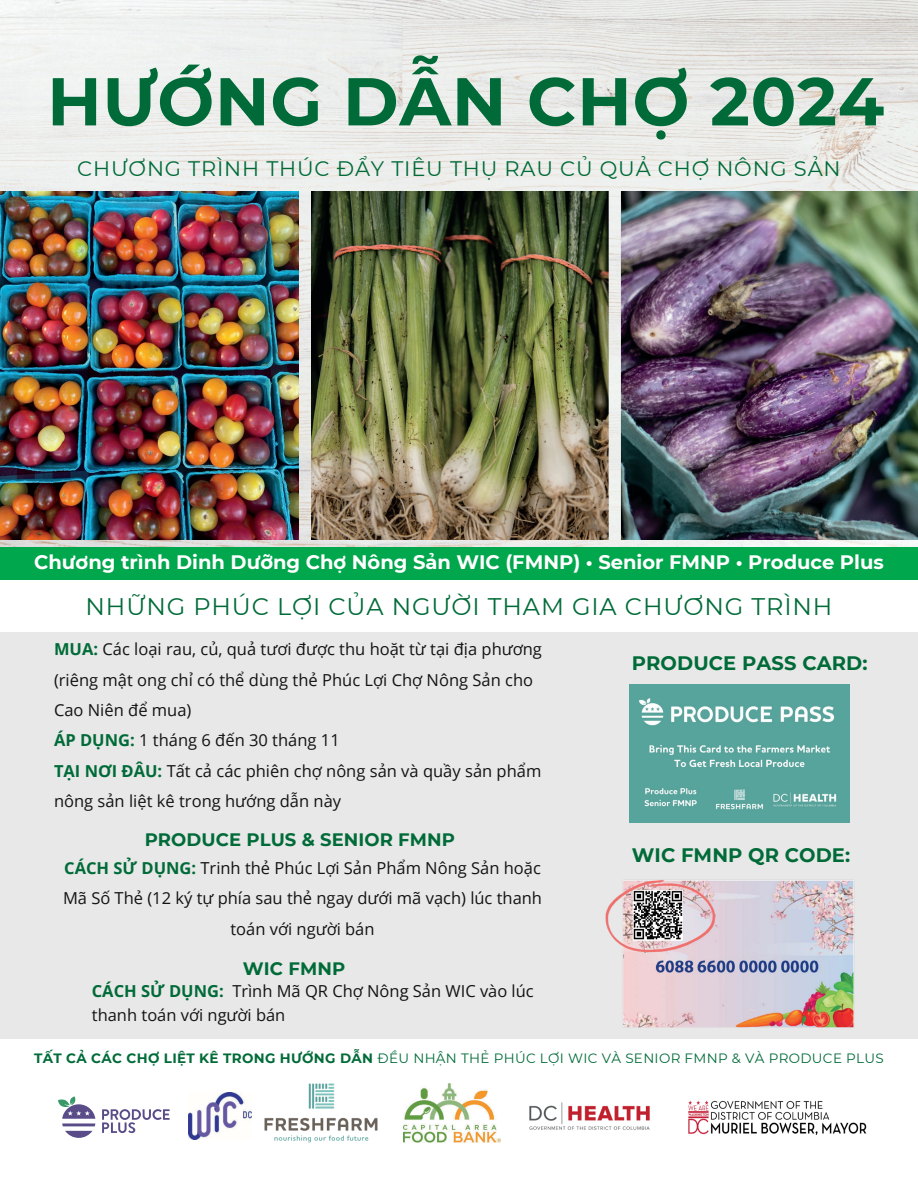
<style>
.page{position:relative;width:918px;height:1188px;background:#fff}
.page>*{position:absolute;margin:0;border:0;box-sizing:border-box;transform-origin:0 0}
.t1{font:700 67.5px "Montserrat";letter-spacing:.01em;color:#006b38}
.t2{font:24px "Montserrat";letter-spacing:.035em;color:#006b38}
.t3{font:21px "Montserrat";letter-spacing:.04em;color:#006b38}
.t4{font:700 19.5px "Montserrat";color:#fff}
.t5{font:700 19.5px "Montserrat";letter-spacing:.005em;color:#006b38}
.t6{font:700 18px "Montserrat";letter-spacing:.005em;color:#006b38}
.t7{font:16.5px/30.3px "Open Sans";color:#131313}
.t8{font:13.5px "Montserrat";letter-spacing:.025em;color:#006b38}
.s1{font-weight:700;color:#006b38}
.s2{font-weight:700}
</style>
<div class="page">
<div style="left:0;top:633px;width:918px;height:406px;background:#e8e8e8"></div>
<img style="left:0;top:0;width:918px;height:548px">
<img style="left:529px;top:1102px;width:121px;height:28px">
<img style="left:264px;top:1083px;width:114px;height:60px">
<img style="left:188px;top:1093px;width:63px;height:47px">
<svg style="left:102px;top:1109px;width:68px;height:24px"></svg>
<svg style="left:58px;top:1096px;width:37px;height:42px"></svg>
<img style="left:0;top:191px;width:298px;height:348px">
<img style="left:312px;top:191px;width:606px;height:348px">
<div style="left:0;top:548px;width:918px;height:32px;background:#00a74c"></div>
<img style="left:688px;top:1100px;width:179px;height:34px">
<img style="left:630px;top:684px;width:219px;height:139px">
<img style="left:605px;top:879px;width:249px;height:149px">
<img style="left:633px;top:890px;width:50px;height:50px">
<img style="left:404px;top:1083px;width:96px;height:60px">
<p class="t1" style="left:47px;top:60px;width:839px">HƯỚNG DẪN CHỢ 2024</p>
<p class="t3" style="left:77px;top:156px;width:765px">CHƯƠNG TRÌNH THÚC ĐẨY TIÊU THỤ RAU CỦ QUẢ CHỢ NÔNG SẢN</p>
<p class="t4" style="left:34px;top:551px;width:851px">Chương trình Dinh Dưỡng Chợ Nông Sản WIC (FMNP) • Senior FMNP • Produce Plus</p>
<h2 class="t2" style="left:86px;top:592px;width:748px">NHỮNG PHÚC LỢI CỦA NGƯỜI THAM GIA CHƯƠNG TRÌNH</h2>
<h2 class="t7" style="left:54px;top:634px;width:490px"><span class="s1">MUA:</span> Các loại rau, củ, quả tươi được thu hoặt từ tại địa phương (riêng mật ong chỉ có thể dùng thẻ Phúc Lợi Chợ Nông Sản cho Cao Niên để mua)<br><span class="s1">ÁP DỤNG:</span> 1 tháng 6 đến 30 tháng 11<br><span class="s1">TẠI NƠI ĐÂU:</span> Tất cả các phiên chợ nông sản và quầy sản phẩm nông sản liệt kê trong hướng dẫn này</h2>
<p class="t6" style="left:145px;top:829px;width:312px">PRODUCE PLUS &amp; SENIOR FMNP</p>
<p class="t7" style="left:63px;top:853px;width:481px;text-align:center"><span class="s1">CÁCH SỬ DỤNG:</span> Trinh thẻ Phúc Lợi Sản Phẩm Nông Sản hoặc<br>Mã Số Thẻ (12 ký tự phía sau thẻ ngay dưới mã vạch) lúc thanh toán với người bán</p>
<p class="t6" style="left:243px;top:958px;width:104px">WIC FMNP</p>
<h2 class="t7" style="left:92px;top:978px;width:443px;line-height:24.8px"><span class="s1">CÁCH SỬ DỤNG:</span> Trình Mã QR Chợ Nông Sản WIC vào lúc thanh toán với người bán</h2>
<p class="t5" style="left:632px;top:651px;width:237px">PRODUCE PASS CARD:</p>
<p class="t5" style="left:632px;top:843px;width:220px">WIC FMNP QR CODE:</p>
<p class="t8" style="left:34px;top:1050px;width:851px"><span class="s2">TẤT CẢ CÁC CHỢ LIỆT KÊ TRONG HƯỚNG DẪN</span> ĐỀU NHẬN THẺ PHÚC LỢI WIC VÀ SENIOR FMNP &amp; VÀ PRODUCE PLUS</p>
</div>
